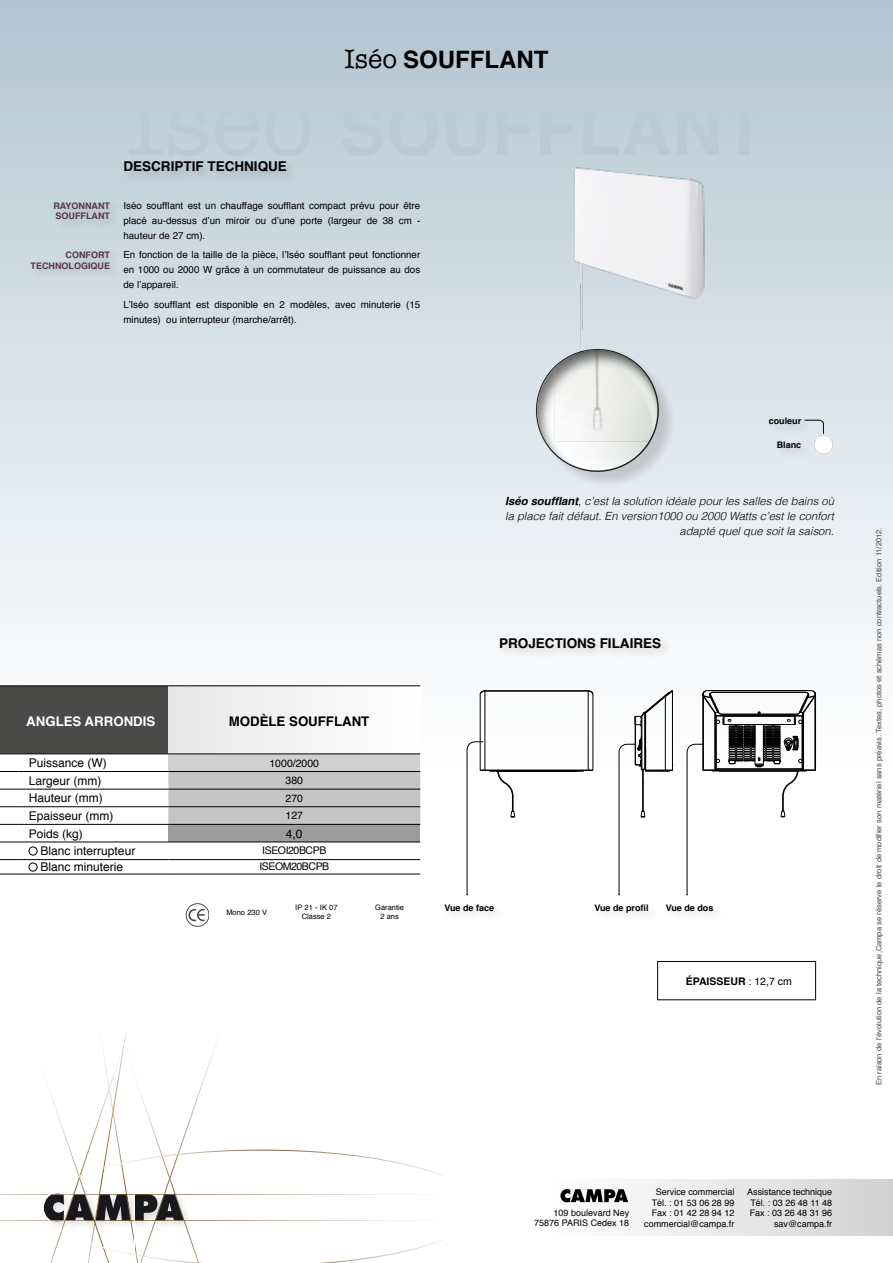
<style>
.page{position:relative;width:893px;height:1263px;background:#fff}
.page>*{position:absolute;margin:0;border:0;box-sizing:border-box;transform-origin:0 0}
.t1{font:700 24px "Helvetica";color:#000}
.t2{font:700 13.5px "Helvetica";color:#000}
.t3{font:700 13.2px "Helvetica";color:#000}
.t4{font:700 13.2px "Helvetica";color:#fff}
.t5{font:12px "Helvetica";color:#000}
.t6{font:italic 300 11.25px/15px "Helvetica";color:#000;text-align:right}
.t7{font:10.5px "Helvetica";letter-spacing:-.04em;color:#000}
.t8{font:700 10.5px "Helvetica";color:#000}
.t9{font:10.5px "Helvetica";color:#000}
.t10{font:9.75px/15px "Helvetica";color:#000;text-align:justify}
.t11{font:9px/10.8px "Helvetica";color:#000;text-align:right}
.t12{font:700 9px "Helvetica";color:#000}
.t13{font:700 9px/10.8px "Helvetica";color:#58364d}
.t14{font:7.5px "Helvetica";color:#4a4a49}
.t15{font:7.5px/9px "Helvetica";color:#000;text-align:center}
.s1{font-family:"American Typewriter";font-weight:400;font-size:27px}
.s2{font-weight:700}
.s3{font-weight:400}
</style>
<div class="page">
<div style="left:0;top:0;width:893px;height:767px;background:linear-gradient(to bottom,#b3c6d1,#fff)"></div>
<svg style="left:14px;top:1034px;width:427px;height:229px"></svg>
<div style="left:545px;top:1179px;width:348px;height:56px;background:linear-gradient(to right,#fff,#d3d3d2)"></div>
<svg style="left:560px;top:1189px;width:68px;height:13px"></svg>
<div style="left:774px;top:437px;width:38px;height:23px;background:#dfe6eb"></div>
<div style="left:800px;top:422px;width:46px;height:33px;background:#dfe8ed"></div>
<div style="left:766px;top:414px;width:47px;height:22px;background:#dbe3e9"></div>
<svg style="left:804px;top:420px;width:29px;height:34px"></svg>
<div style="left:120px;top:158px;width:178px;height:25px;background:#becdd5"></div>
<img style="left:563px;top:159px;width:148px;height:276px">
<div style="left:496px;top:634px;width:177px;height:26px;background:#eff1f2"></div>
<div style="left:168px;top:686px;width:252px;height:68px;background:#f3f3f3"></div>
<svg style="left:0;top:755px;width:420px;height:119px"></svg>
<div style="left:168px;top:754px;width:252px;height:17px;background:#d0d0cf"></div>
<svg style="left:168px;top:772px;width:252px;height:52px;background:#c2c2c2"></svg>
<div style="left:168px;top:824px;width:252px;height:18px;background:#9c9c9c"></div>
<hr style="left:168px;top:686px;width:252px;height:1px;background:#000">
<div style="left:0;top:686px;width:168px;height:69px;background:#4a4a49"></div>
<hr style="left:18px;top:754px;width:150px;height:1px;background:#000">
<hr style="left:168px;top:754px;width:252px;height:1px;background:#000">
<svg style="left:0;top:771px;width:18px;height:1px"></svg>
<hr style="left:18px;top:771px;width:150px;height:1px;background:#000">
<hr style="left:168px;top:771px;width:252px;height:1px;background:#000">
<svg style="left:0;top:789px;width:18px;height:1px"></svg>
<hr style="left:18px;top:789px;width:150px;height:1px;background:#000">
<hr style="left:168px;top:789px;width:252px;height:1px;background:#000">
<svg style="left:0;top:806px;width:18px;height:1px"></svg>
<hr style="left:18px;top:806px;width:150px;height:1px;background:#000">
<hr style="left:168px;top:806px;width:252px;height:1px;background:#000">
<svg style="left:0;top:824px;width:18px;height:1px"></svg>
<hr style="left:18px;top:824px;width:150px;height:1px;background:#000">
<hr style="left:168px;top:824px;width:252px;height:1px;background:#000">
<svg style="left:0;top:842px;width:18px;height:1px"></svg>
<hr style="left:18px;top:842px;width:150px;height:1px;background:#000">
<hr style="left:168px;top:842px;width:252px;height:1px;background:#000">
<svg style="left:0;top:859px;width:18px;height:1px"></svg>
<hr style="left:18px;top:859px;width:150px;height:1px;background:#000">
<hr style="left:168px;top:859px;width:252px;height:1px;background:#000">
<svg style="left:0;top:874px;width:18px;height:1px"></svg>
<hr style="left:18px;top:874px;width:150px;height:1px;background:#000">
<hr style="left:168px;top:874px;width:252px;height:1px;background:#000">
<div style="left:29px;top:847px;width:8px;height:8px;background:#fff;border-radius:50%"></div>
<div style="left:29px;top:847px;width:8px;height:8px;border:1px solid #000;border-radius:50%"></div>
<div style="left:29px;top:863px;width:8px;height:8px;background:#fff;border-radius:50%"></div>
<div style="left:29px;top:863px;width:8px;height:8px;border:1px solid #000;border-radius:50%"></div>
<div style="left:186px;top:903px;width:23px;height:23px;border:1px solid #4a4a49;border-radius:50%"></div>
<svg style="left:188px;top:909px;width:17px;height:12px"></svg>
<div style="left:663px;top:901px;width:62px;height:22px;background:#fbfbfb"></div>
<div style="left:540px;top:353px;width:136px;height:136px;background:#000;opacity:.15"></div>
<div style="left:522px;top:338px;width:149px;height:133px;background:#d9e3e9"></div>
<svg style="left:527px;top:340px;width:140px;height:140px"></svg>
<div style="left:28px;top:247px;width:93px;height:34px;background:#cad5dd"></div>
<div style="left:50px;top:198px;width:71px;height:34px;background:#c2d0d8"></div>
<hr style="left:480px;top:695px;width:1px;height:75px;background:#000">
<hr style="left:485px;top:691px;width:1px;height:79px;background:#000">
<hr style="left:490px;top:771px;width:93px;height:1px;background:#000">
<hr style="left:485px;top:770px;width:103px;height:1px;background:#000">
<hr style="left:588px;top:691px;width:1px;height:79px;background:#000">
<hr style="left:593px;top:695px;width:1px;height:75px;background:#000">
<hr style="left:485px;top:691px;width:103px;height:1px;background:#000">
<hr style="left:485px;top:690px;width:103px;height:1px;background:#000">
<svg style="left:466px;top:741px;width:49px;height:154px"></svg>
<svg style="left:576px;top:770px;width:17px;height:2px"></svg>
<svg style="left:480px;top:690px;width:6px;height:6px"></svg>
<svg style="left:588px;top:691px;width:6px;height:4px"></svg>
<svg style="left:686px;top:690px;width:130px;height:205px"></svg>
<hr style="left:635px;top:725px;width:1px;height:39px;background:#000">
<hr style="left:641px;top:722px;width:1px;height:39px;background:#000">
<hr style="left:642px;top:716px;width:1px;height:53px;background:#000">
<hr style="left:644px;top:713px;width:1px;height:56px;background:#000">
<hr style="left:645px;top:713px;width:1px;height:57px;background:#000">
<hr style="left:665px;top:696px;width:1px;height:74px;background:#000">
<hr style="left:672px;top:691px;width:1px;height:79px;background:#000">
<svg style="left:618px;top:736px;width:55px;height:159px"></svg>
<svg style="left:634px;top:690px;width:39px;height:37px"></svg>
<div style="left:657px;top:961px;width:159px;height:39px;border:1px solid #000"></div>
<h1 class="t1" style="left:344px;top:40px;width:205px"><span class="s1">Iséo</span> SOUFFLANT</h1>
<p class="t13" style="left:53px;top:200px;width:58px">RAYONNANT<br>SOUFFLANT</p>
<p class="t13" style="left:31px;top:249px;width:81px;text-indent:35px">CONFORT<br>TECHNOLO</p>
<p class="t13" style="left:81px;top:260px;width:31px">GIQUE</p>
<h2 class="t2" style="left:123px;top:156px;width:165px">DESCRIPTIF TECHNIQUE</h2>
<p class="t10" style="left:123px;top:199px;width:298px">Iséo soufflant est un chauffage soufflant compact prévu pour être placé au-dessus d’un miroir ou d’une porte (largeur de 38 cm - hauteur de 27 cm).</p>
<p class="t10" style="left:123px;top:248px;width:298px">En fonction de la taille de la pièce, l’Iséo soufflant peut fonctionner en 1000 ou 2000 W grâce à un commutateur de puissance au dos de l’appareil.</p>
<p class="t10" style="left:123px;top:297px;width:298px">L’Iséo soufflant est disponible en 2 modèles, avec minuterie (15 minutes) ou interrupteur (marche/arrêt).</p>
<p class="t12" style="left:769px;top:413px;width:34px">COULEUR</p>
<p class="t12" style="left:777px;top:438px;width:26px">BLANC</p>
<p class="t6" style="left:505px;top:493px;width:330px"><span class="s2">Iséo soufflant</span>, c’est la solution idéale pour les salles de bains où la place fait défaut. En version1000 ou 2000 Watts c’est le confort adapté quel que soit la saison.</p>
<h2 class="t2" style="left:499px;top:632px;width:45px">PROJECTI</h2>
<h2 class="t2" style="left:567px;top:632px;width:96px">ONS FI LAIRES</h2>
<h3 class="t4" style="left:26px;top:710px;width:129px">ANGLES ARRONDIS</h3>
<h3 class="t3" style="left:229px;top:710px;width:89px">MODÈLE SOUFF</h3>
<h3 class="t3" style="left:334px;top:710px;width:27px">LANT</h3>
<p class="t5" style="left:29px;top:754px;width:80px">Puissance (W)</p>
<p class="t9" style="left:269px;top:755px;width:51px">1000/2000</p>
<p class="t5" style="left:29px;top:771px;width:74px">Largeur (mm)</p>
<p class="t7" style="left:286px;top:772px;width:19px">380</p>
<p class="t5" style="left:29px;top:789px;width:76px">Hauteur (mm)</p>
<p class="t7" style="left:286px;top:790px;width:19px">270</p>
<p class="t5" style="left:29px;top:806px;width:86px">Epaisseur (mm)</p>
<p class="t7" style="left:286px;top:808px;width:19px">127</p>
<p class="t5" style="left:29px;top:824px;width:56px">Poids (kg)</p>
<p class="t5" style="left:286px;top:824px;width:18px">4,0</p>
<p class="t5" style="left:41px;top:842px;width:96px">Blanc interrupteur</p>
<p class="t7" style="left:262px;top:842px;width:66px">ISEOI20BCPB</p>
<p class="t5" style="left:41px;top:858px;width:84px">Blanc minuterie</p>
<p class="t7" style="left:259px;top:858px;width:71px">ISEOM20BCPB</p>
<p class="t15" style="left:226px;top:908px;width:42px">Mono 230 V</p>
<p class="t15" style="left:295px;top:903px;width:44px">IP 21 - IK 07<br>Classe 2</p>
<p class="t15" style="left:375px;top:903px;width:30px">Garantie<br>2 ans</p>
<p class="t12" style="left:444px;top:900px;width:51px">VUE DE FACE</p>
<p class="t12" style="left:594px;top:900px;width:56px">VUE DE PROFIL</p>
<p class="t12" style="left:666px;top:900px;width:49px">VUE DE DOS</p>
<p class="t8" style="left:686px;top:972px;width:108px">ÉPAISSEUR <span class="s3">: 12,7 cm</span></p>
<p class="t14" style="left:873px;top:1085px;width:559px;rotate:-90deg">En raison de l’évolution de la technique,Campa se réserve le droit de modifier son matériel sans préavis. Textes, photos et schémas non contractuels. Edition 11/2012.</p>
<p class="t11" style="left:534px;top:1207px;width:96px">109 boulevard Ney<br>75876 PARIS Cedex 18</p>
<p class="t11" style="left:644px;top:1186px;width:92px">Service commercial<br>Tél. : 01 53 06 28 99<br>Fax : 01 42 28 94 12 commercial@campa.fr</p>
<p class="t11" style="left:747px;top:1186px;width:87px">Assistance technique<br>Tél. : 03 26 48 11 48<br>Fax : 03 26 48 31 96 sav@campa.fr</p>
</div>
